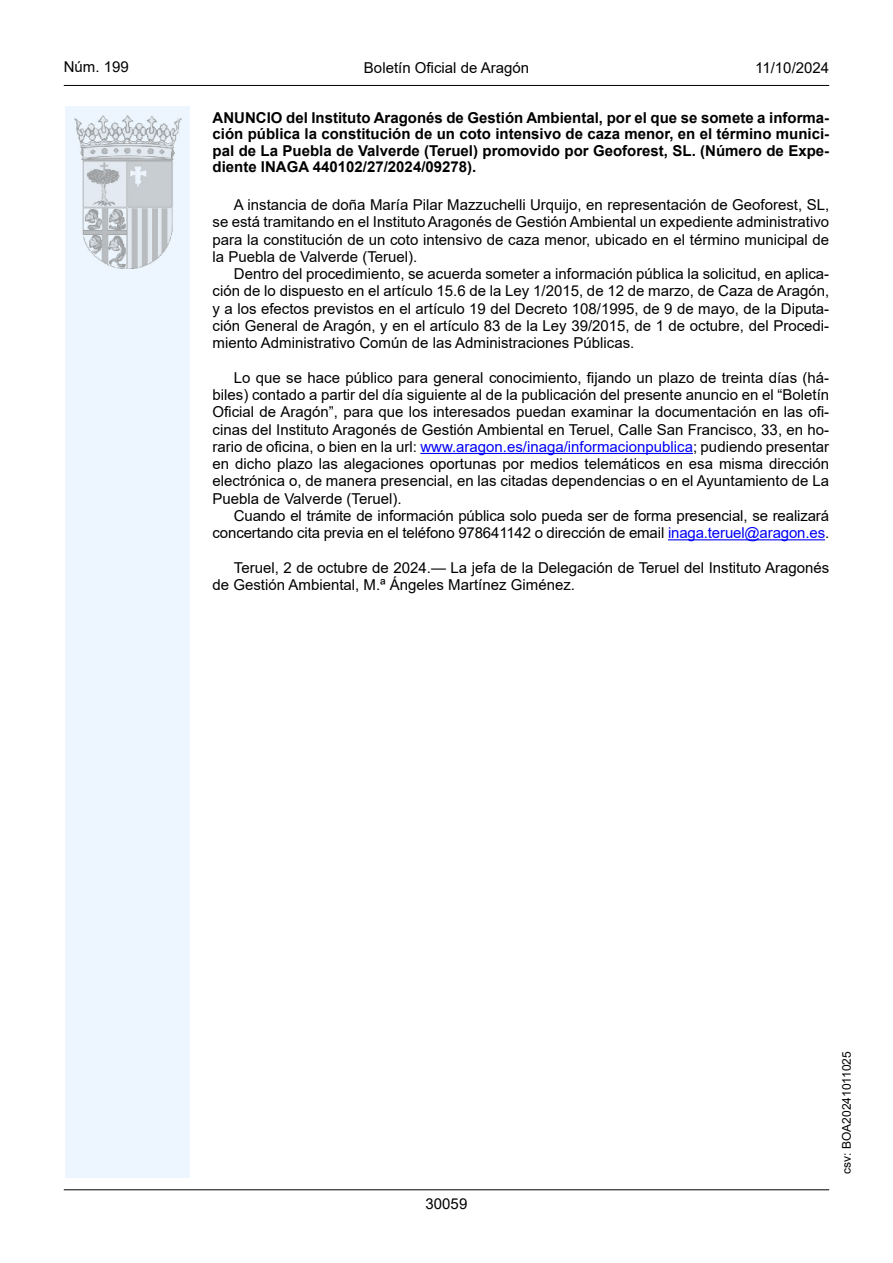
<style>
.page{position:relative;width:893px;height:1263px;background:#fff}
.page>*{position:absolute;margin:0;border:0;box-sizing:border-box;transform-origin:0 0}
.inicio_de_parrafo{font:15px/17.2px "Arial";color:#000;text-align:justify}
.Titulo_text{font:700 15px/16.5px "Arial";color:#000;text-align:justify}
.estilo_head-c{font:15px "Arial";color:#000}
.estilo_head-d{font:15px "Arial MT2";color:#000}
.estilo_head-i{font:15px "Arial MT2";color:#000}
.numero_pagina{font:15px "Arial MT2";color:#000}
.estilo_head-i-2{font:12px "Arial MT2";color:#000}
.s1{color:#0000fa}
.s2{font-family:"Arial MT2"}
</style>
<div class="page">
<hr style="left:64px;top:1189px;width:765px;height:1px;background:#000">
<hr style="left:64px;top:85px;width:765px;height:1px;background:#000">
<div style="left:65px;top:106px;width:125px;height:1072px;background:#edf6fe"></div>
<img style="left:75px;top:115px;width:106px;height:153px">
<hr style="left:420px;top:453px;width:273px;height:1px;background:#0000fa">
<hr style="left:668px;top:539px;width:157px;height:1px;background:#0000fa">
<p class="estilo_head-i" style="left:64px;top:57px;width:67px">Núm. 199</p>
<p class="estilo_head-c" style="left:364px;top:57px;width:167px">Boletín Oficial de Aragón</p>
<p class="estilo_head-d" style="left:755px;top:57px;width:75px">11/10/2024</p>
<p class="Titulo_text" style="left:213px;top:110px;width:618px">ANUNCIO del Instituto Aragonés de Gestión Ambiental, por el que se somete a informa&shy;ción pública la constitución de un coto intensivo de caza menor, en el término munici&shy;pal de La Puebla de Valverde (Teruel) promovido por Geoforest, SL. (Número de Expe&shy;diente INAGA 440102/27/2024/09278).</p>
<p class="inicio_de_parrafo" style="left:213px;top:196px;width:618px;text-indent:21px">A instancia de doña María Pilar Mazzuchelli Urquijo, en representación de Geoforest, SL, se está tramitando en el Instituto Aragonés de Gestión Ambiental un expediente administrativo para la constitución de un coto intensivo de caza menor, ubicado en el término municipal de la Puebla de Valverde (Teruel).</p>
<p class="inicio_de_parrafo" style="left:213px;top:265px;width:618px;text-indent:21px">Dentro del procedimiento, se acuerda someter a información pública la solicitud, en aplica&shy;ción de lo dispuesto en el artículo 15.6 de la Ley 1/2015, de 12 de marzo, de Caza de Aragón, y a los efectos previstos en el artículo 19 del Decreto 108/1995, de 9 de mayo, de la Diputa&shy;ción General de Aragón, y en el artículo 83 de la Ley 39/2015, de 1 de octubre, del Procedi&shy;miento Administrativo Común de las Administraciones Públicas.</p>
<p class="inicio_de_parrafo" style="left:213px;top:369px;width:618px;text-indent:21px">Lo que se hace público para general conocimiento, fijando un plazo de treinta días (há&shy;biles) contado a partir del día siguiente al de la publicación del presente anuncio en el “Boletín Oficial de Aragón”, para que los interesados puedan examinar la documentación en las ofi&shy;cinas del Instituto Aragonés de Gestión Ambiental en Teruel, Calle San Francisco, 33, en ho&shy;rario de oficina, o bien en la url: <span class="s1">www.aragon.es/inaga/informacionpublica</span>; pudiendo presentar en dicho plazo las alegaciones oportunas por medios telemáticos en esa misma dirección electrónica o, de manera presencial, en las citadas dependencias o en el Ayuntamiento de La Puebla de Valverde (Teruel).</p>
<p class="inicio_de_parrafo" style="left:213px;top:507px;width:618px;text-align:right">Cuando el trámite de información pública solo pueda ser de forma presencial, se realizará concertando cita previa en el teléfono 978641142 o dirección de email <span class="s1">inaga.teruel@aragon.es</span><span class="s2">.</span></p>
<p class="inicio_de_parrafo" style="left:213px;top:559px;width:618px;text-indent:21px">Teruel, 2 de octubre de 2024.— La jefa de la Delegación de Teruel del Instituto Aragonés de Gestión Ambiental, M.ª Ángeles Martínez Giménez.</p>
<p class="numero_pagina" style="left:426px;top:1193px;width:43px">30059</p>
<p class="estilo_head-i-2" style="left:838px;top:1174px;width:124px;rotate:-90deg">csv: BOA20241011025</p>
</div>
